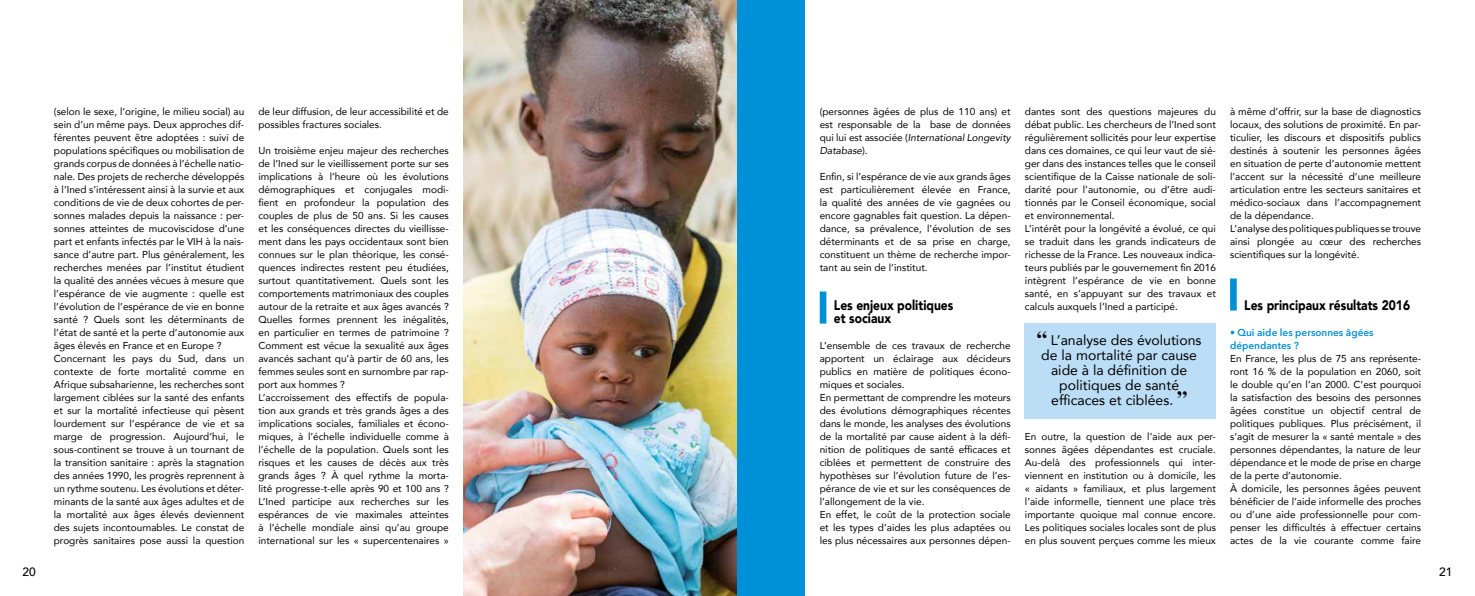
<style>
.page{position:relative;width:1475px;height:596px;background:#fff}
.page>*{position:absolute;margin:0;border:0;box-sizing:border-box;transform-origin:0 0}
.t1{font:14px/15px "Avenir";color:#000;text-align:center}
.t2{font:900 13.8px/13px "Avenir";color:#000;scale:.87 1}
.t3{font:500 12px "Avenir";color:#000}
.t4{font:10px/13px "Avenir";color:#000}
.t5{font:600 10px/13px "Avenir Next";color:#0090d7}
.s1{font-style:italic}
.s2{font-family:"Times";font-weight:700;font-size:20px}
</style>
<div class="page">
<img style="left:464px;top:0;width:273px;height:595px">
<div style="left:819px;top:291px;width:7px;height:32px;background:#0090d7"></div>
<svg style="left:1230px;top:278px;width:6px;height:32px"></svg>
<div style="left:1023px;top:323px;width:192px;height:95px;background:#bcddf6"></div>
<div style="left:737px;top:0;width:67px;height:595px;background:#0090d7"></div>
<p class="t4" style="left:54px;top:104px;width:192px">(selon le sexe, l’origine, le milieu social) au sein d’un même pays. Deux approches dif&shy;férentes peuvent être adoptées : suivi de populations spécifiques ou mobilisation de grands corpus de données à l’échelle natio&shy;nale. Des projets de recherche développés à l’Ined s’intéressent ainsi à la survie et aux conditions de vie de deux cohortes de per&shy;sonnes malades depuis la naissance : per&shy;sonnes atteintes de mucoviscidose d’une part et enfants infectés par le VIH à la nais&shy;sance d’autre part. Plus généralement, les recherches menées par l’institut étudient la qualité des années vécues à mesure que l’espérance de vie augmente : quelle est l’évolution de l’espérance de vie en bonne santé ? Quels sont les déterminants de l’état de santé et la perte d’autonomie aux âges élevés en France et en Europe ?<br>Concernant les pays du Sud, dans un contexte de forte mortalité comme en Afrique subsaharienne, les recherches sont largement ciblées sur la santé des enfants et sur la mortalité infectieuse qui pèsent lourdement sur l’espérance de vie et sa marge de progression. Aujourd’hui, le sous-continent se trouve à un tournant de la transition sanitaire : après la stagnation des années 1990, les progrès reprennent à un rythme soutenu. Les évolutions et déter&shy;minants de la santé aux âges adultes et de la mortalité aux âges élevés deviennent des sujets incontournables. Le constat de progrès sanitaires pose aussi la question</p>
<p class="t4" style="left:258px;top:104px;width:192px">de leur diffusion, de leur accessibilité et de possibles fractures sociales.</p>
<p class="t4" style="left:258px;top:143px;width:192px">Un troisième enjeu majeur des recherches de l’Ined sur le vieillissement porte sur ses implications à l’heure où les évolutions démographiques et conjugales modi&shy;fient en profondeur la population des couples de plus de 50 ans. Si les causes et les conséquences directes du vieillisse&shy;ment dans les pays occidentaux sont bien connues sur le plan théorique, les consé&shy;quences indirectes restent peu étudiées, surtout quantitativement. Quels sont les comportements matrimoniaux des couples autour de la retraite et aux âges avancés ?<br>Quelles formes prennent les inégalités, en particulier en termes de patrimoine ?<br>Comment est vécue la sexualité aux âges avancés sachant qu’à partir de 60 ans, les femmes seules sont en surnombre par rap&shy;port aux hommes ?<br>L’accroissement des effectifs de popula&shy;tion aux grands et très grands âges a des implications sociales, familiales et écono&shy;miques, à l’échelle individuelle comme à l’échelle de la population. Quels sont les risques et les causes de décès aux très grands âges ? À quel rythme la morta&shy;lité progresse-t-elle après 90 et 100 ans ?<br>L’Ined participe aux recherches sur les espérances de vie maximales atteintes à l’échelle mondiale ainsi qu’au groupe international sur les « supercentenaires »</p>
<p class="t4" style="left:819px;top:104px;width:192px;text-align:justify">(personnes âgées de plus de 110 ans) et est responsable de la base de données qui lui est associée (<span class="s1">International Longevity Database</span>).</p>
<p class="t4" style="left:819px;top:169px;width:192px;text-align:justify">Enfin, si l’espérance de vie aux grands âges est particulièrement élevée en France, la qualité des années de vie gagnées ou encore gagnables fait question. La dépen&shy;dance, sa prévalence, l’évolution de ses déterminants et de sa prise en charge, constituent un thème de recherche impor&shy;tant au sein de l’institut.</p>
<h2 class="t2" style="left:833px;top:298px;width:139px">Les enjeux politiques et sociaux</h2>
<p class="t4" style="left:819px;top:338px;width:192px">L’ensemble de ces travaux de recherche apportent un éclairage aux décideurs publics en matière de politiques écono&shy;miques et sociales.<br>En permettant de comprendre les moteurs des évolutions démographiques récentes dans le monde, les analyses des évolutions de la mortalité par cause aident à la défi&shy;nition de politiques de santé efficaces et ciblées et permettent de construire des hypothèses sur l’évolution future de l’es&shy;pérance de vie et sur les conséquences de l’allongement de la vie.<br>En effet, le coût de la protection sociale et les types d’aides les plus adaptées ou les plus nécessaires aux personnes dépen-</p>
<p class="t4" style="left:1024px;top:104px;width:192px">dantes sont des questions majeures du débat public. Les chercheurs de l’Ined sont régulièrement sollicités pour leur expertise dans ces domaines, ce qui leur vaut de sié&shy;ger dans des instances telles que le conseil scientifique de la Caisse nationale de soli&shy;darité pour l’autonomie, ou d’être audi&shy;tionnés par le Conseil économique, social et environnemental.<br>L’intérêt pour la longévité a évolué, ce qui se traduit dans les grands indicateurs de richesse de la France. Les nouveaux indica&shy;teurs publiés par le gouvernement fin 2016 intègrent l’espérance de vie en bonne santé, en s’appuyant sur des travaux et calculs auxquels l’Ined a participé.</p>
<h1 class="t1" style="left:1036px;top:332px;width:166px"><span class="s2">“</span> L’analyse des évolutions de la mortalité par cause aide à la définition de politiques de santé efficaces et ciblées. <span class="s2">”</span></h1>
<p class="t4" style="left:1024px;top:429px;width:192px;text-align:justify">En outre, la question de l’aide aux per&shy;sonnes âgées dépendantes est cruciale.<br>Au-delà des professionnels qui inter&shy;viennent en institution ou à domicile, les « aidants » familiaux, et plus largement l’aide informelle, tiennent une place très importante quoique mal connue encore.<br>Les politiques sociales locales sont de plus en plus souvent perçues comme les mieux</p>
<p class="t4" style="left:1229px;top:104px;width:192px">à même d’offrir, sur la base de diagnostics locaux, des solutions de proximité. En par&shy;ticulier, les discours et dispositifs publics destinés à soutenir les personnes âgées en situation de perte d’autonomie mettent l’accent sur la nécessité d’une meilleure articulation entre les secteurs sanitaires et médico-sociaux dans l’accompagnement de la dépendance.<br>L’analyse des politiques publiques se trouve ainsi plongée au cœur des recherches scientifiques sur la longévité.</p>
<h2 class="t2" style="left:1243px;top:298px;width:192px">Les principaux résultats 2016</h2>
<p class="t5" style="left:1229px;top:325px;width:145px">• Qui aide les personnes âgées dépendantes ?</p>
<p class="t4" style="left:1229px;top:351px;width:192px">En France, les plus de 75 ans représente&shy;ront 16 % de la population en 2060, soit le double qu’en l’an 2000. C’est pourquoi la satisfaction des besoins des personnes âgées constitue un objectif central de politiques publiques. Plus précisément, il s’agit de mesurer la « santé mentale » des personnes dépendantes, la nature de leur dépendance et le mode de prise en charge de la perte d’autonomie.<br>À domicile, les personnes âgées peuvent bénéficier de l’aide informelle des proches ou d’une aide professionnelle pour com&shy;penser les difficultés à effectuer certains actes de la vie courante comme faire</p>
<p class="t3" style="left:23px;top:561px;width:15px">20</p>
<p class="t3" style="left:1438px;top:561px;width:15px">21</p>
</div>
